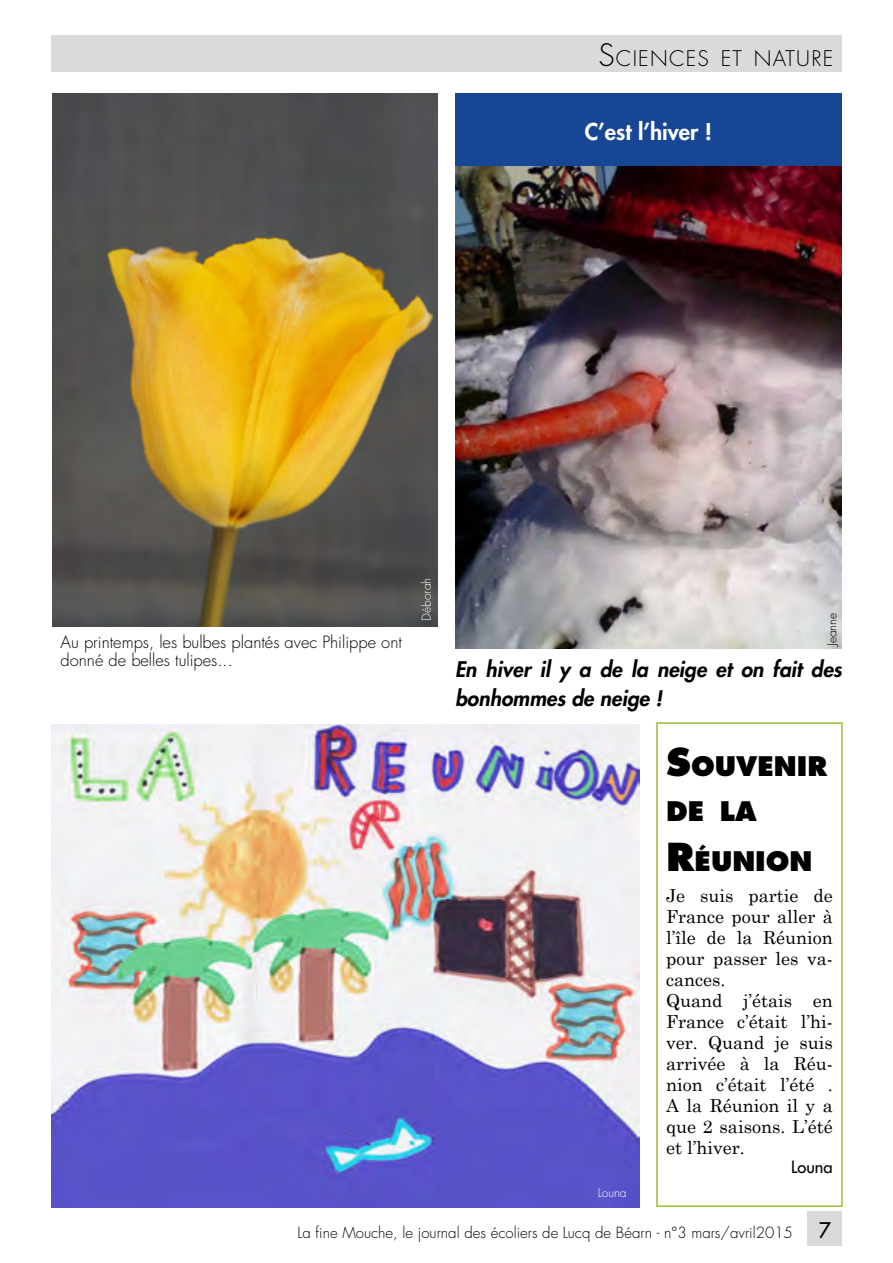
<style>
.page{position:relative;width:893px;height:1263px;background:#fff}
.page>*{position:absolute;margin:0;border:0;box-sizing:border-box;transform-origin:0 0}
.titre_1{font:800 26.25px/45px "Futura Std";color:#000}
.bandeau_titre{font:800 22.5px "Futura Std";color:#fff}
.bandeau-texte{font:italic 800 21px/28.5px "Futura Std";color:#000}
.t1{font:300 21px "Futura Std";letter-spacing:.055em;color:#000}
.texte{font:18px/21px "Century Schoolbook";color:#000;text-align:justify}
.legende{font:300 16.5px/18px "Futura Std";color:#000}
.signat{font:500 16.5px "Futura Std";color:#000}
.t2{font:300 15px "Futura Std";color:#000}
.credit-photo{font:300 12px "Futura Std";color:#fff}
.credit-photo-2{font:300 12px "Futura Std";color:#000}
.s1{font-size:30px}
.s2{font-size:37.5px}
.s3{font-weight:500;font-size:21px}
</style>
<div class="page">
<div style="left:808px;top:1212px;width:34px;height:34px;background:#d9dadb"></div>
<div style="left:51px;top:35px;width:791px;height:37px;background:#d9dadb"></div>
<div style="left:455px;top:93px;width:387px;height:76px;background:#174695"></div>
<div style="left:656px;top:722px;width:187px;height:485px;border:2px solid #96c034"></div>
<img style="left:455px;top:167px;width:387px;height:481px">
<img style="left:51px;top:724px;width:589px;height:484px">
<img style="left:52px;top:94px;width:386px;height:532px">
<p class="t1" style="left:598px;top:45px;width:236px"><span class="s1">S</span>CIENCES ET NATURE</p>
<p class="bandeau_titre" style="left:585px;top:118px;width:129px">C’est l’hiver !</p>
<p class="legende" style="left:61px;top:634px;width:343px">Au printemps, les bulbes plantés avec Philippe ont donné de belles tulipes...</p>
<p class="credit-photo" style="left:419px;top:621px;width:45px;rotate:-90deg">Déborah</p>
<p class="credit-photo-2" style="left:825px;top:646px;width:35px;rotate:-90deg">Jeanne</p>
<p class="bandeau-texte" style="left:455px;top:656px;width:388px">En hiver il y a de la neige et on fait des bonhommes de neige !</p>
<p class="credit-photo" style="left:598px;top:1185px;width:30px">Louna</p>
<p class="titre_1" style="left:666px;top:743px;width:163px"><span class="s2">S</span>OUVENIR<br>DE LA</p>
<p class="titre_1" style="left:666px;top:839px;width:148px"><span class="s2">R</span>ÉUNION</p>
<p class="texte" style="left:666px;top:883px;width:168px">Je suis partie de France pour aller à l’île de la Réunion pour passer les va&shy;cances.</p>
<p class="texte" style="left:666px;top:988px;width:168px">Quand j’étais en France c’était l’hi&shy;ver. Quand je suis arrivée à la Réu&shy;nion c’était l’été .<br>A la Réunion il y a que 2 saisons. L’été et l’hiver.</p>
<p class="signat" style="left:791px;top:1157px;width:43px">Louna</p>
<p class="t2" style="left:298px;top:1223px;width:535px">La fine Mouche, le journal des écoliers de Lucq de Béarn - n°3 mars/avril2015 <span class="s3">7</span></p>
</div>
